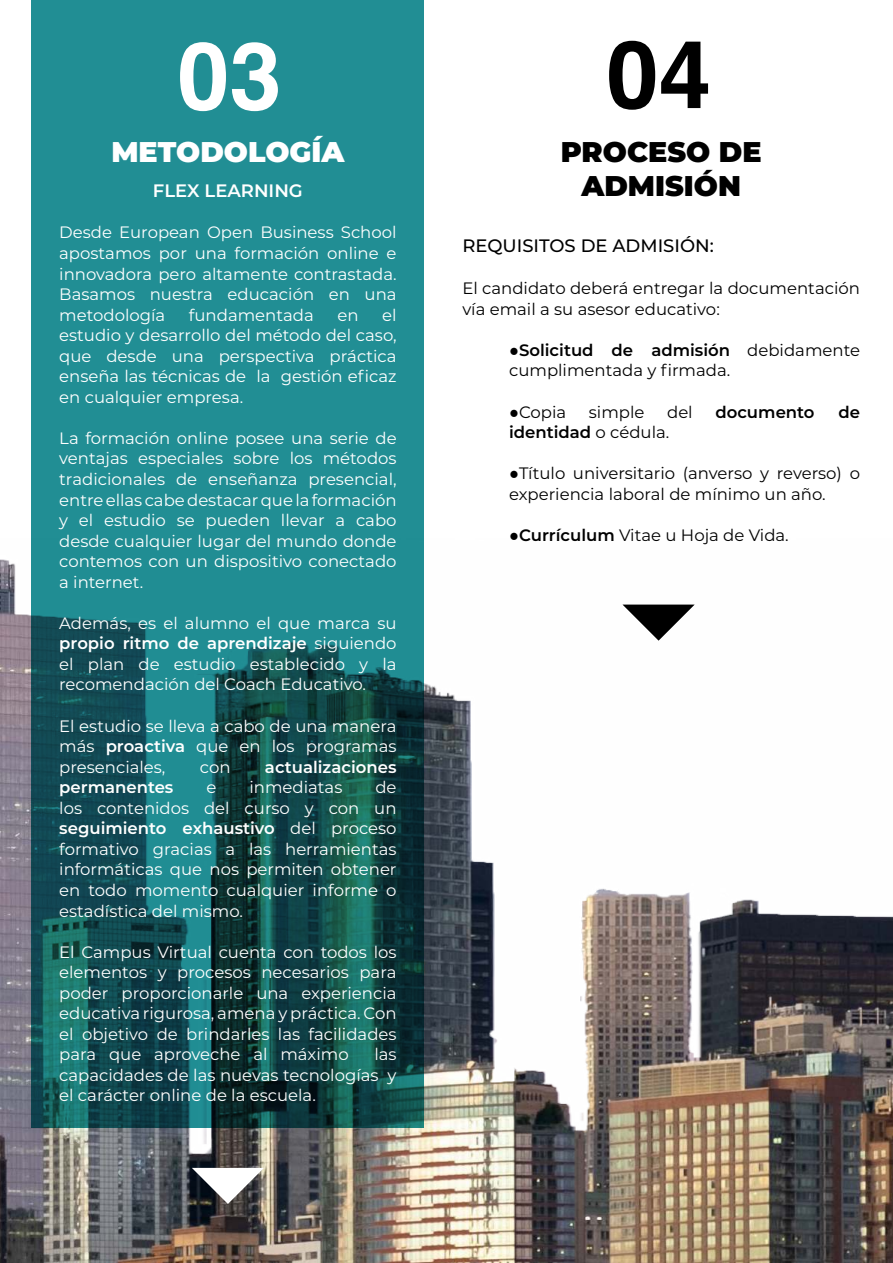
<style>
.page{position:relative;width:893px;height:1263px;background:#fff}
.page>*{position:absolute;margin:0;border:0;box-sizing:border-box;transform-origin:0 0}
.t1{font:900 28.5px/34.2px "Montserrat";color:#000;text-align:center}
.t2{font:900 28.5px "Montserrat";color:#fff}
.t3{font:500 18px "Montserrat";color:#000}
.t4{font:600 18px "Montserrat";color:#fff}
.t5{font:16.5px/20.5px "Montserrat";color:#fff;text-align:justify}
.t6{font:16.5px/20.5px "Montserrat";color:#000}
.t7{font:600 16.5px "Montserrat";color:#000}
.t8{font:600 16.5px "Montserrat";color:#fff}
.s1{font-weight:600}
.s2{font-family:"Helvetica"}
.s3{font-weight:400}
</style>
<div class="page">
<img style="left:0;top:330px;width:893px;height:933px">
<svg style="left:32px;top:0;width:392px;height:1128px;background:#1a7377"></svg>
<svg style="left:622px;top:605px;width:73px;height:36px"></svg>
<svg style="left:192px;top:1168px;width:72px;height:36px"></svg>
<svg style="left:180px;top:42px;width:98px;height:69px"></svg>
<svg style="left:609px;top:41px;width:99px;height:69px"></svg>
<h1 class="t2" style="left:111px;top:136px;width:234px">METODOLOGÍA</h1>
<p class="t4" style="left:153px;top:181px;width:151px">FLEX LEARNING</p>
<p class="t5" style="left:59px;top:223px;width:339px">Desde European Open Business School apostamos por una formación online e innovadora pero altamente contrastada.<br>Basamos nuestra educación en una metodología</p>
<p class="t5" style="left:189px;top:305px;width:126px">fundamentada</p>
<p class="t5" style="left:337px;top:305px;width:23px">en</p>
<p class="t5" style="left:59px;top:305px;width:339px;text-indent:323px">el estudio y desarrollo del método del caso, que desde una perspectiva práctica enseña las técnicas de la gestión eficaz en cualquier empresa.</p>
<p class="t5" style="left:59px;top:428px;width:339px">La formación online posee una serie de ventajas especiales sobre los métodos tradicionales de enseñanza presencial, entre ellas cabe destacar que la formación y el estudio se pueden llevar a cabo desde cualquier lugar del mundo donde contemos con un dispositivo conectado a internet.</p>
<p class="t5" style="left:59px;top:613px;width:339px">Además, es el alumno el que marca su <span class="s1">propio ritmo de aprendizaje</span> siguiendo el plan de estudio establecido y la recomendación del Coach Educativo.</p>
<p class="t5" style="left:59px;top:716px;width:339px">El estudio se lleva a cabo de una manera más <span class="s1">proactiva</span> que en los programas presenciales,</p>
<p class="t5" style="left:200px;top:757px;width:32px">con</p>
<p class="t8" style="left:265px;top:758px;width:133px">actualizaciones</p>
<p class="t5" style="left:59px;top:777px;width:339px;text-indent:316px">de los contenidos del curso y con un <span class="s1">seguimiento exhaustivo</span> del proceso formativo gracias a las herramientas informáticas que nos permiten obtener en todo momento cualquier informe o estadística del mismo.</p>
<p class="t5" style="left:59px;top:942px;width:339px">El Campus Virtual cuenta con todos los elementos y procesos necesarios para poder proporcionarle una experiencia educativa rigurosa, amena y práctica. Con el objetivo de brindarles las facilidades para que aproveche al máximo</p>
<p class="t8" style="left:59px;top:778px;width:116px">permanentes</p>
<p class="t5" style="left:206px;top:777px;width:11px">e</p>
<p class="t5" style="left:249px;top:777px;width:94px">inmediatas</p>
<p class="t5" style="left:59px;top:1044px;width:339px;text-indent:315px">las capacidades de las nuevas tecnologías y el carácter online de la escuela.</p>
<h1 class="t1" style="left:561px;top:135px;width:202px">PROCESO DE<br>ADMISIÓN</h1>
<p class="t3" style="left:462px;top:236px;width:253px">REQUISITOS DE ADMISIÓN:</p>
<p class="t6" style="left:462px;top:278px;width:399px">El candidato deberá entregar la documentación vía email a su asesor educativo:</p>
<p class="t6" style="left:509px;top:340px;width:352px"><span class="s2">●</span><span class="s1">Solicitud de admisión</span> debidamente cumplimentada y firmada.</p>
<p class="t6" style="left:509px;top:402px;width:59px"><span class="s2">●</span>Copia</p>
<p class="t6" style="left:589px;top:402px;width:57px">simple</p>
<p class="t6" style="left:667px;top:402px;width:27px">del</p>
<p class="t7" style="left:715px;top:403px;width:101px">documento</p>
<p class="t7" style="left:838px;top:403px;width:23px">de</p>
<p class="t7" style="left:509px;top:423px;width:162px">identidad <span class="s3">o cédula.</span></p>
<p class="t6" style="left:509px;top:463px;width:352px"><span class="s2">●</span>Título universitario (anverso y reverso) o experiencia laboral de mínimo un año.</p>
<p class="t6" style="left:509px;top:525px;width:281px"><span class="s2">●</span><span class="s1">Currículum</span> Vitae u Hoja de Vida.</p>
</div>
